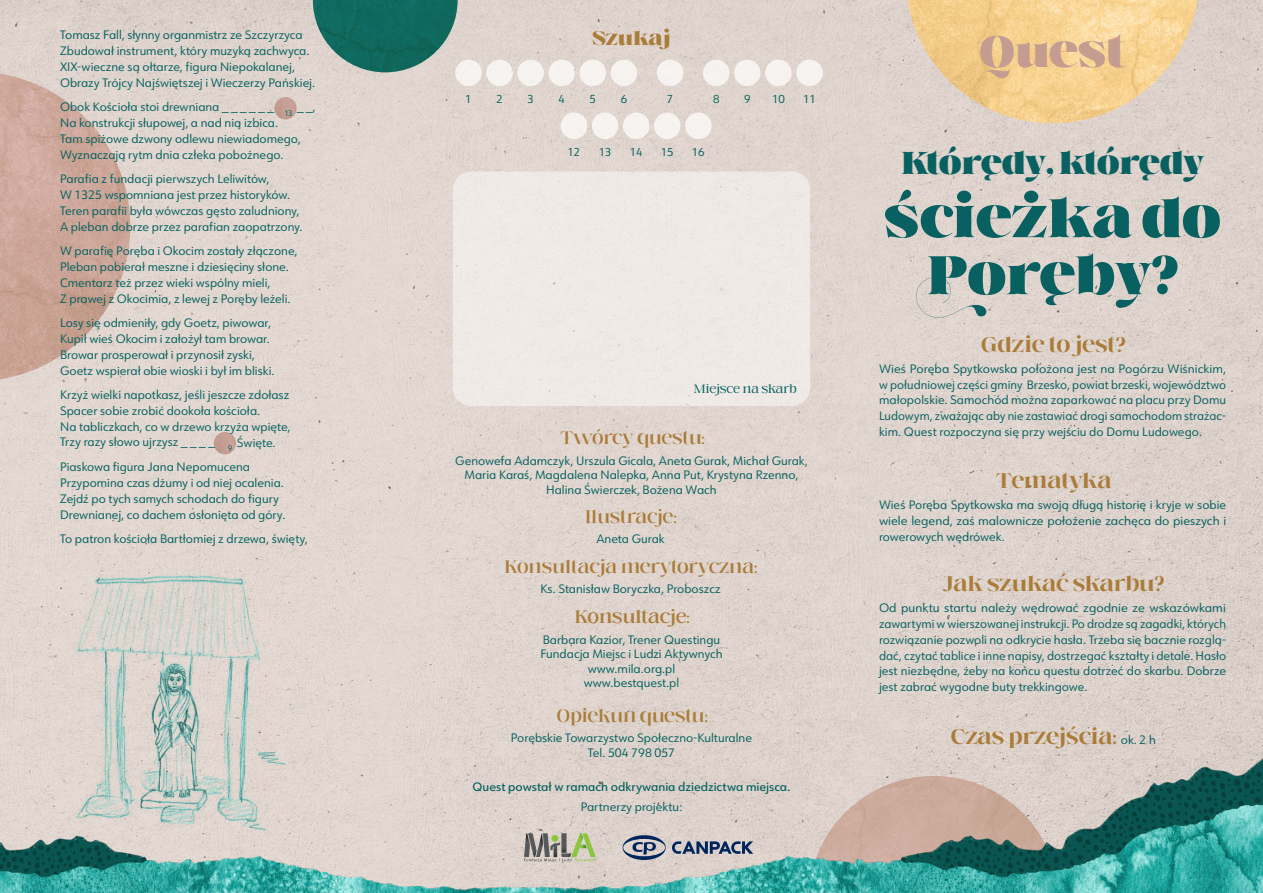
<style>
.page{position:relative;width:1263px;height:893px;background:#e0d5ce}
.page>*{position:absolute;margin:0;border:0;box-sizing:border-box;transform-origin:0 0}
.t1{font:800 54px/57px "Voire Display";letter-spacing:-.01em;color:#086160;text-align:center}
.t2{font:800 43.5px "Voire Display";letter-spacing:-.01em;color:#c49c90}
.t3{font:800 31.5px "Voire Display";letter-spacing:-.02em;color:#086160}
.t4{font:500 21px "Voire Display";letter-spacing:-.005em;color:#aa7c39}
.t5{font:700 19.5px "Voire Display";letter-spacing:.01em;color:#aa7c39}
.t6{font:18px "Voire Display";letter-spacing:-.01em;color:#aa7c39}
.t7{font:18px "Voire";letter-spacing:-.005em;color:#aa7c39}
.t8{font:12px/15.8px "URW Form";color:#086160}
.t9{font:500 12px "URW Form";color:#086160}
.t10{font:300 12px "Voire";letter-spacing:-.005em;color:#086160}
.t11{font:11.25px "URW Form";letter-spacing:-.005em;color:#086160}
.s1{font-family:"URW Form";font-weight:400;font-size:12px;color:#086160}
</style>
<div class="page">
<img style="left:531px;top:315px;width:732px;height:578px">
<img style="left:0;top:315px;width:531px;height:578px">
<img style="left:274px;top:97px;width:23px;height:22px;border-radius:11px">
<img style="left:214px;top:432px;width:22px;height:22px;border-radius:11px">
<div style="left:453px;top:172px;width:357px;height:234px;background:#efeae6;border-radius:18px"></div>
<img style="left:0;top:74px;width:130px;height:305px">
<img style="left:313px;top:0;width:145px;height:72px">
<div style="left:685px;top:113px;width:27px;height:26px;background:#f6f3f1;border-radius:50%"></div>
<div style="left:654px;top:113px;width:26px;height:26px;background:#f6f3f1;border-radius:50%"></div>
<div style="left:623px;top:113px;width:26px;height:26px;background:#f6f3f1;border-radius:50%"></div>
<div style="left:592px;top:113px;width:26px;height:26px;background:#f6f3f1;border-radius:50%"></div>
<div style="left:561px;top:113px;width:26px;height:26px;background:#f6f3f1;border-radius:50%"></div>
<div style="left:455px;top:60px;width:27px;height:26px;background:#f5f2f0;border-radius:50%"></div>
<div style="left:486px;top:60px;width:27px;height:26px;background:#f6f3f1;border-radius:50%"></div>
<div style="left:517px;top:60px;width:27px;height:26px;background:#f5f2f0;border-radius:50%"></div>
<div style="left:548px;top:60px;width:27px;height:26px;background:#f6f3f1;border-radius:50%"></div>
<div style="left:580px;top:60px;width:26px;height:26px;background:#f6f3f1;border-radius:50%"></div>
<div style="left:611px;top:60px;width:26px;height:26px;background:#f5f2f0;border-radius:50%"></div>
<div style="left:657px;top:60px;width:26px;height:26px;background:#f5f2f0;border-radius:50%"></div>
<div style="left:703px;top:60px;width:26px;height:26px;background:#f5f2f0;border-radius:50%"></div>
<div style="left:734px;top:60px;width:26px;height:26px;background:#f5f2f0;border-radius:50%"></div>
<div style="left:765px;top:60px;width:27px;height:26px;background:#f6f3f1;border-radius:50%"></div>
<div style="left:796px;top:60px;width:27px;height:26px;background:#f6f3f1;border-radius:50%"></div>
<img style="left:907px;top:0;width:291px;height:123px">
<svg style="left:672px;top:841px;width:81px;height:13px"></svg>
<svg style="left:623px;top:835px;width:43px;height:25px"></svg>
<svg style="left:524px;top:833px;width:72px;height:29px"></svg>
<img style="left:68px;top:563px;width:222px;height:291px">
<p class="t8" style="left:60px;top:27px;width:256px">Tomasz Fall, słynny organmistrz ze Szczyrzyca Zbudował instrument, który muzyką zachwyca.<br>XIX-wieczne są ołtarze, figura Niepokalanej, Obrazy Trójcy Najświętszej i Wieczerzy Pańskiej.</p>
<p class="t8" style="left:60px;top:99px;width:257px">Obok Kościoła stoi drewniana _ _ _ _ _ _ <sub>13</sub> _ _, Na konstrukcji słupowej, a nad nią izbica.<br>Tam spiżowe dzwony odlewu niewiadomego, Wyznaczają rytm dnia człeka pobożnego.</p>
<p class="t8" style="left:60px;top:171px;width:244px">Parafia z fundacji pierwszych Leliwitów,<br>W 1325 wspomniana jest przez historyków.<br>Teren parafii była wówczas gęsto zaludniony, A pleban dobrze przez parafian zaopatrzony.</p>
<p class="t8" style="left:60px;top:243px;width:239px">W parafię Poręba i Okocim zostały złączone, Pleban pobierał meszne i dziesięciny słone.<br>Cmentarz też przez wieki wspólny mieli,<br>Z prawej z Okocimia, z lewej z Poręby leżeli.</p>
<p class="t8" style="left:60px;top:315px;width:216px">Losy się odmieniły, gdy Goetz, piwowar, Kupił wieś Okocim i założył tam browar.<br>Browar prosperował i przynosił zyski, Goetz wspierał obie wioski i był im bliski.</p>
<p class="t8" style="left:60px;top:387px;width:232px">Krzyż wielki napotkasz, jeśli jeszcze zdołasz Spacer sobie zrobić dookoła kościoła.<br>Na tabliczkach, co w drzewo krzyża wpięte, Trzy razy słowo ujrzysz _ _ _ _ <sub>9</sub> Święte.</p>
<p class="t8" style="left:60px;top:459px;width:227px">Piaskowa figura Jana Nepomucena Przypomina czas dżumy i od niej ocalenia.<br>Zejdź po tych samych schodach do figury Drewnianej, co dachem osłonięta od góry.</p>
<p class="t8" style="left:60px;top:531px;width:249px">To patron kościoła Bartłomiej z drzewa, święty,</p>
<h3 class="t5" style="left:592px;top:22px;width:80px">Szukaj</h3>
<p class="t11" style="left:465px;top:92px;width:8px">1</p>
<p class="t11" style="left:496px;top:91px;width:8px">2</p>
<p class="t11" style="left:527px;top:91px;width:8px">3</p>
<p class="t11" style="left:558px;top:91px;width:8px">4</p>
<p class="t11" style="left:590px;top:91px;width:8px">5</p>
<p class="t11" style="left:621px;top:91px;width:8px">6</p>
<p class="t11" style="left:667px;top:91px;width:8px">7</p>
<p class="t11" style="left:713px;top:91px;width:8px">8</p>
<p class="t11" style="left:744px;top:91px;width:8px">9</p>
<p class="t11" style="left:772px;top:91px;width:14px">10</p>
<p class="t11" style="left:803px;top:91px;width:14px">11</p>
<p class="t11" style="left:568px;top:144px;width:14px">12</p>
<p class="t11" style="left:599px;top:144px;width:14px">13</p>
<p class="t11" style="left:630px;top:144px;width:14px">14</p>
<p class="t11" style="left:661px;top:144px;width:14px">15</p>
<p class="t11" style="left:692px;top:144px;width:14px">16</p>
<p class="t10" style="left:694px;top:379px;width:104px">Miejsce na skarb</p>
<h3 class="t6" style="left:560px;top:423px;width:147px">Twórcy questu:</h3>
<p class="t8" style="left:455px;top:453px;width:354px;line-height:14.4px;text-align:center">Genowefa Adamczyk, Urszula Gicala, Aneta Gurak, Michał Gurak,<br>Maria Karaś, Magdalena Nalepka, Anna Put, Krystyna Rzenno,<br>Halina Świerczek, Bożena Wach</p>
<h3 class="t6" style="left:585px;top:501px;width:93px">Ilustracje:</h3>
<p class="t8" style="left:596px;top:530px;width:70px">Aneta Gurak</p>
<h3 class="t6" style="left:504px;top:552px;width:254px">Konsultacja merytoryczna:</h3>
<p class="t8" style="left:540px;top:581px;width:182px">Ks. Stanisław Boryczka, Proboszcz</p>
<h3 class="t7" style="left:575px;top:602px;width:116px">Konsultacje:</h3>
<p class="t8" style="left:540px;top:632px;width:184px;line-height:14.4px;text-align:center">Barbara Kazior, Trener Questingu<br>Fundacja Miejsc i Ludzi Aktywnych www.mila.org.pl www.bestquest.pl</p>
<h3 class="t6" style="left:557px;top:701px;width:152px">Opiekun questu:</h3>
<p class="t8" style="left:511px;top:731px;width:243px;line-height:14.4px;text-align:center">Porębskie Towarzystwo Społeczno-Kulturalne<br>Tel. 504 798 057</p>
<p class="t9" style="left:472px;top:779px;width:319px">Quest powstał w ramach odkrywania dziedzictwa miejsca.</p>
<p class="t8" style="left:581px;top:799px;width:103px">Partnerzy projektu:</p>
<h2 class="t2" style="left:979px;top:26px;width:148px">Quest</h2>
<h3 class="t3" style="left:901px;top:145px;width:304px">Którędy, którędy</h3>
<h1 class="t1" style="left:884px;top:190px;width:338px">ścieżka do<br>Poręby?</h1>
<h3 class="t4" style="left:981px;top:327px;width:146px">Gdzie to jest?</h3>
<p class="t8" style="left:879px;top:360px;width:349px;text-align:justify">Wieś Poręba Spytkowska położona jest na Pogórzu Wiśnickim, w południowej części gminy Brzesko, powiat brzeski, województwo małopolskie. Samochód można zaparkować na placu przy Domu Ludowym, zważając aby nie zastawiać drogi samochodom strażac&shy;kim. Quest rozpoczyna się przy wejściu do Domu Ludowego.</p>
<h3 class="t4" style="left:995px;top:463px;width:118px">Tematyka</h3>
<p class="t8" style="left:879px;top:497px;width:349px;text-align:justify">Wieś Poręba Spytkowska ma swoją długą historię i kryje w sobie wiele legend, zaś malownicze położenie zachęca do pieszych i rowerowych wędrówek.</p>
<h3 class="t4" style="left:942px;top:567px;width:224px">Jak szukać skarbu?</h3>
<p class="t8" style="left:879px;top:600px;width:349px;text-align:justify">Od punktu startu należy wędrować zgodnie ze wskazówkami zawartymi w wierszowanej instrukcji. Po drodze są zagadki, których rozwiązanie pozwoli na odkrycie hasła. Trzeba się bacznie rozglą&shy;dać, czytać tablice i inne napisy, dostrzegać kształty i detale. Hasło jest niezbędne, żeby na końcu questu dotrzeć do skarbu. Dobrze jest zabrać wygodne buty trekkingowe.</p>
<h3 class="t4" style="left:951px;top:719px;width:207px">Czas przejścia: <span class="s1">ok. 2 h</span></h3>
</div>
